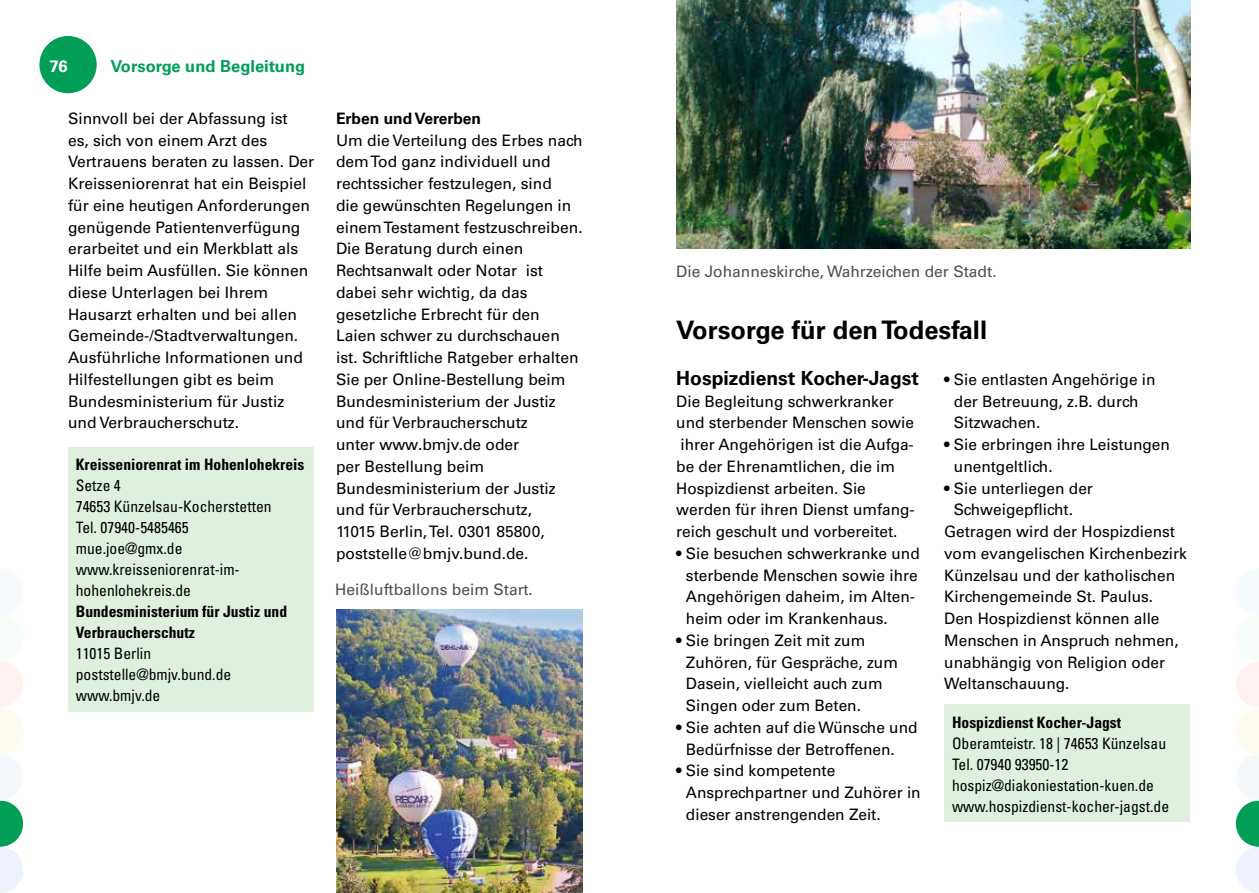
<style>
.page{position:relative;width:1259px;height:893px;background:#fff}
.page>*{position:absolute;margin:0;border:0;box-sizing:border-box;transform-origin:0 0}
.t1{font:700 25.5px "Univers";color:#000}
.t2{font:700 19.5px "Univers";color:#000}
.t3{font:700 16.5px "Univers";color:#009e56}
.t4{font:700 16.5px "Univers";color:#fff}
.t5{font:15.75px/21.8px "Univers";color:#000}
.t6{font:condensed 15.75px/21px "Univers";color:#000}
.t7{font:700 condensed 15.75px/21px "Univers";color:#000}
.t8{font:15.75px "Univers";color:#4e4e4d}
.t9{font:700 15.75px "Univers";color:#000}
</style>
<div class="page">
<div style="left:39px;top:36px;width:58px;height:57px;background:#009e56;border-radius:50%"></div>
<svg style="left:1235px;top:661px;width:24px;height:232px"></svg>
<svg style="left:0;top:661px;width:23px;height:232px"></svg>
<div style="left:68px;top:447px;width:245px;height:265px;background:#dff1de"></div>
<img style="left:336px;top:609px;width:246px;height:284px">
<div style="left:944px;top:705px;width:245px;height:117px;background:#dff1de"></div>
<img style="left:676px;top:0;width:514px;height:249px">
<p class="t4" style="left:50px;top:56px;width:20px">76</p>
<p class="t3" style="left:111px;top:56px;width:196px">Vorsorge und Begleitung</p>
<p class="t5" style="left:68px;top:107px;width:248px">Sinnvoll bei der Abfassung ist<br>es, sich von einem Arzt des<br>Vertrauens beraten zu lassen. Der<br>Kreisseniorenrat hat ein Beispiel für eine heutigen Anforderungen genügende Patientenverfügung erarbeitet und ein Merkblatt als<br>Hilfe beim Ausfüllen. Sie können diese Unterlagen bei Ihrem<br>Hausarzt erhalten und bei allen<br>Gemeinde-/Stadtverwaltungen.<br>Ausführliche Informationen und<br>Hilfestellungen gibt es beim<br>Bundesministerium für Justiz und Verbraucherschutz.</p>
<p class="t7" style="left:76px;top:454px;width:230px">Kreisseniorenrat im Hohenlohekreis</p>
<p class="t6" style="left:76px;top:475px;width:197px">Setze 4<br>74653 Künzelsau-Kocherstetten<br>Tel. 07940-5485465 mue.joe@gmx.de www.kreisseniorenrat-im&shy;hohenlohekreis.de</p>
<p class="t7" style="left:76px;top:601px;width:213px">Bundesministerium für Justiz und<br>Verbraucherschutz</p>
<p class="t6" style="left:76px;top:643px;width:157px">11015 Berlin poststelle@bmjv.bund.de www.bmjv.de</p>
<p class="t9" style="left:336px;top:109px;width:147px">Erben und Vererben</p>
<p class="t5" style="left:336px;top:129px;width:248px">Um die Verteilung des Erbes nach dem Tod ganz individuell und rechtssicher festzulegen, sind<br>die gewünschten Regelungen in einem Testament festzuschreiben.<br>Die Beratung durch einen<br>Rechtsanwalt oder Notar ist dabei sehr wichtig, da das gesetzliche Erbrecht für den<br>Laien schwer zu durchschauen ist. Schriftliche Ratgeber erhalten<br>Sie per Online-Bestellung beim<br>Bundesministerium der Justiz und für Verbraucherschutz<br>unter www.bmjv.de oder<br>per Bestellung beim<br>Bundesministerium der Justiz und für Verbraucherschutz,<br>11015 Berlin, Tel. 0301 85800, poststelle@bmjv.bund.de.</p>
<p class="t8" style="left:335px;top:580px;width:199px">Heißluftballons beim Start.</p>
<p class="t8" style="left:676px;top:262px;width:322px">Die Johanneskirche, Wahrzeichen der Stadt.</p>
<h1 class="t1" style="left:676px;top:315px;width:312px">Vorsorge für den Todesfall</h1>
<p class="t2" style="left:676px;top:367px;width:244px">Hospizdienst Kocher-Jagst</p>
<p class="t5" style="left:676px;top:390px;width:240px">Die Begleitung schwerkranker und sterbender Menschen sowie ihrer Angehörigen ist die Aufga&shy;be der Ehrenamtlichen, die im<br>Hospizdienst arbeiten. Sie werden für ihren Dienst umfang&shy;reich geschult und vorbereitet.</p>
<p class="t5" style="left:686px;top:542px;width:235px;text-indent:-10px">• Sie besuchen schwerkranke und sterbende Menschen sowie ihre<br>Angehörigen daheim, im Alten&shy;heim oder im Krankenhaus.</p>
<p class="t5" style="left:686px;top:629px;width:213px;text-indent:-10px">• Sie bringen Zeit mit zum<br>Zuhören, für Gespräche, zum<br>Dasein, vielleicht auch zum<br>Singen oder zum Beten.</p>
<p class="t5" style="left:686px;top:716px;width:233px;text-indent:-10px">• Sie achten auf die Wünsche und<br>Bedürfnisse der Betroffenen.</p>
<p class="t5" style="left:686px;top:760px;width:236px;text-indent:-10px">• Sie sind kompetente<br>Ansprechpartner und Zuhörer in dieser anstrengenden Zeit.</p>
<p class="t5" style="left:954px;top:368px;width:203px;text-indent:-10px">• Sie entlasten Angehörige in der Betreuung, z.B. durch<br>Sitzwachen.</p>
<p class="t5" style="left:954px;top:434px;width:217px;text-indent:-10px">• Sie erbringen ihre Leistungen unentgeltlich.</p>
<p class="t5" style="left:944px;top:477px;width:150px">• Sie unterliegen der</p>
<p class="t5" style="left:954px;top:499px;width:121px">Schweigepflicht.</p>
<p class="t5" style="left:944px;top:521px;width:232px">Getragen wird der Hospizdienst</p>
<p class="t5" style="left:944px;top:542px;width:244px">vom evangelischen Kirchenbezirk</p>
<p class="t5" style="left:944px;top:564px;width:232px">Künzelsau und der katholischen</p>
<p class="t5" style="left:944px;top:586px;width:210px">Kirchengemeinde St. Paulus.</p>
<p class="t5" style="left:944px;top:608px;width:217px">Den Hospizdienst können alle</p>
<p class="t5" style="left:944px;top:629px;width:236px">Menschen in Anspruch nehmen,</p>
<p class="t5" style="left:944px;top:651px;width:222px">unabhängig von Religion oder</p>
<p class="t5" style="left:944px;top:673px;width:127px">Weltanschauung.</p>
<p class="t7" style="left:952px;top:711px;width:171px">Hospizdienst Kocher-Jagst</p>
<p class="t6" style="left:952px;top:732px;width:219px">Oberamteistr. 18 | 74653 Künzelsau<br>Tel. 07940 93950-12 hospiz@diakoniestation-kuen.de www.hospizdienst-kocher-jagst.de</p>
</div>
